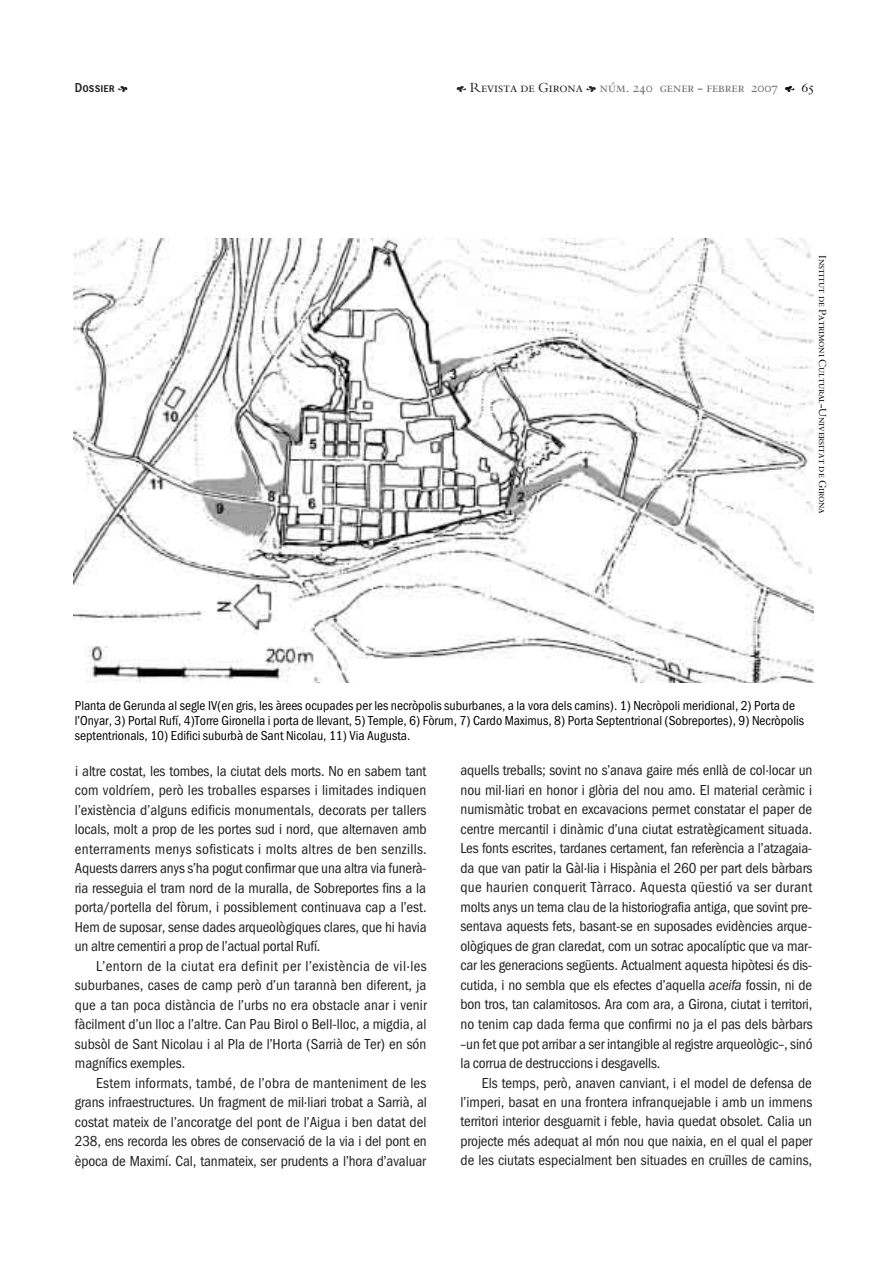
<style>
.page{position:relative;width:893px;height:1263px;background:#fff}
.page>*{position:absolute;margin:0;border:0;box-sizing:border-box;transform-origin:0 0}
.t1{font:15px/19.5px "Franklin Gothic Cond";letter-spacing:-.005em;color:#231f1f;text-align:justify}
.t2{font:13.5px/15px "Franklin Gothic Cond";color:#000}
.t3{font:13.5px "Bergamo Sm Caps";color:#666}
.t4{font:700 13.5px "Franklin Gothic Cond Sm Caps";color:#231f1f}
.t5{font:10.5px "Bergamo Sm Caps";letter-spacing:-.01em;color:#000}
.s1{font-family:"Botanical";font-weight:400}
.s2{font-family:"Botanical";color:#231f1f}
.s3{color:#231f1f}
.s4{font-family:"Botanical";color:#000}
.s5{color:#000}
.s6{font-style:italic}
</style>
<div class="page">
<img style="left:73px;top:238px;width:740px;height:445px">
<p class="t4" style="left:75px;top:80px;width:55px">Dossier <span class="s1">F</span></p>
<p class="t3" style="left:456px;top:80px;width:359px"><span class="s2">E</span> <span class="s3">Revista de Girona</span> <span class="s2">F</span> núm. 240 gener - febrer 2007 <span class="s4">E</span> <span class="s5">65</span></p>
<p class="t5" style="left:829px;top:255px;width:260px;rotate:90deg">Institut de Patrimoni Cultural-Universitat de Girona</p>
<p class="t2" style="left:75px;top:699px;width:730px">Planta de Gerunda al segle IV(en gris, les àrees ocupades per les necròpolis suburbanes, a la vora dels camins). 1) Necròpoli meridional, 2) Porta de l’Onyar, 3) Portal Rufí, 4)Torre Gironella i porta de llevant, 5) Temple, 6) Fòrum, 7) Cardo Maximus, 8) Porta Septentrional (Sobreportes), 9) Necròpolis septentrionals, 10) Edifici suburbà de Sant Nicolau, 11) Via Augusta.</p>
<p class="t1" style="left:75px;top:762px;width:353px">i altre costat, les tombes, la ciutat dels morts. No en sabem tant com voldríem, però les troballes esparses i limitades indiquen l’existència d’alguns edificis monumentals, decorats per tallers locals, molt a prop de les portes sud i nord, que alternaven amb enterraments menys sofisticats i molts altres de ben senzills.<br>Aquests darrers anys s’ha pogut confirmar que una altra via funerà&shy;ria resseguia el tram nord de la muralla, de Sobreportes fins a la porta/portella del fòrum, i possiblement continuava cap a l’est.<br>Hem de suposar, sense dades arqueològiques clares, que hi havia un altre cementiri a prop de l’actual portal Rufí.</p>
<p class="t1" style="left:75px;top:957px;width:353px;text-indent:21px">L’entorn de la ciutat era definit per l’existència de vil·les suburbanes, cases de camp però d’un tarannà ben diferent, ja que a tan poca distància de l’urbs no era obstacle anar i venir fàcilment d’un lloc a l’altre. Can Pau Birol o Bell-lloc, a migdia, al subsòl de Sant Nicolau i al Pla de l’Horta (Sarrià de Ter) en són magnífics exemples.</p>
<p class="t1" style="left:75px;top:1074px;width:353px;text-indent:21px">Estem informats, també, de l’obra de manteniment de les grans infraestructures. Un fragment de mil·liari trobat a Sarrià, al costat mateix de l’ancoratge del pont de l’Aigua i ben datat del 238, ens recorda les obres de conservació de la via i del pont en època de Maximí. Cal, tanmateix, ser prudents a l’hora d’avaluar</p>
<p class="t1" style="left:460px;top:762px;width:353px">aquells treballs; sovint no s’anava gaire més enllà de col·locar un nou mil·liari en honor i glòria del nou amo. El material ceràmic i numismàtic trobat en excavacions permet constatar el paper de centre mercantil i dinàmic d’una ciutat estratègicament situada.<br>Les fonts escrites, tardanes certament, fan referència a l’atzagaia&shy;da que van patir la Gàl·lia i Hispània el 260 per part dels bàrbars que haurien conquerit Tàrraco. Aquesta qüestió va ser durant molts anys un tema clau de la historiografia antiga, que sovint pre&shy;sentava aquests fets, basant-se en suposades evidències arque&shy;ològiques de gran claredat, com un sotrac apocalíptic que va mar&shy;car les generacions següents. Actualment aquesta hipòtesi és dis&shy;cutida, i no sembla que els efectes d’aquella <span class="s6">aceifa</span> fossin, ni de bon tros, tan calamitosos. Ara com ara, a Girona, ciutat i territori, no tenim cap dada ferma que confirmi no ja el pas dels bàrbars –un fet que pot arribar a ser intangible al registre arqueològic–, sinó la corrua de destruccions i desgavells.</p>
<p class="t1" style="left:460px;top:1074px;width:353px;text-indent:21px">Els temps, però, anaven canviant, i el model de defensa de l’imperi, basat en una frontera infranquejable i amb un immens territori interior desguarnit i feble, havia quedat obsolet. Calia un projecte més adequat al món nou que naixia, en el qual el paper de les ciutats especialment ben situades en cruïlles de camins,</p>
</div>
